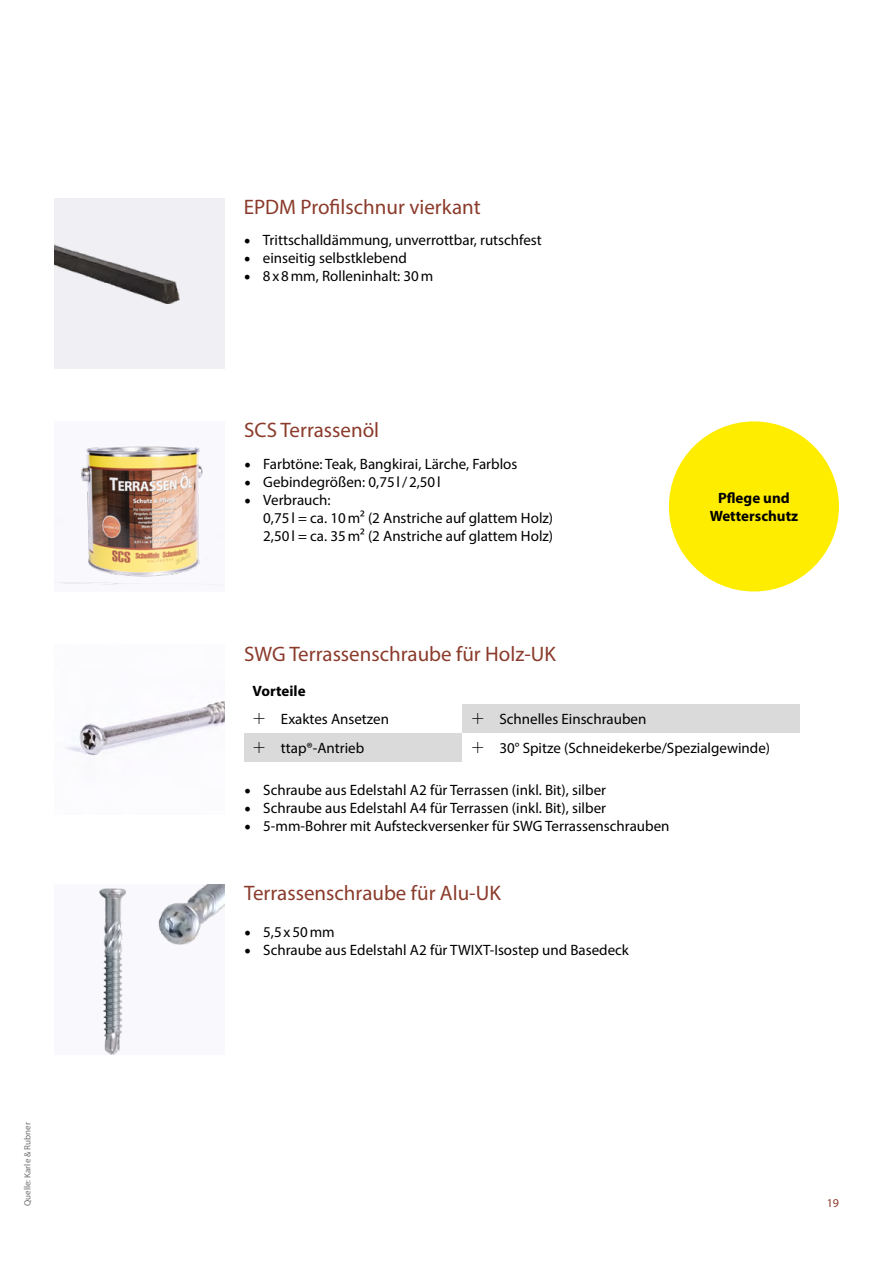
<style>
.page{position:relative;width:893px;height:1263px;background:#fff}
.page>*{position:absolute;margin:0;border:0;box-sizing:border-box;transform-origin:0 0}
.t1{font:21px "Myriad Pro";color:#8b3b2b}
.t2{font:15px/18px "Myriad Pro";color:#000}
.t3{font:700 15px/18px "Myriad Pro";color:#000;text-align:center}
.t4{font:12px "Myriad Pro";color:#8b3b2b}
.t5{font:9px "Myriad Pro";color:#706f6f}
.s1{font-family:"Minion Pro";font-size:18px}
</style>
<div class="page">
<div style="left:54px;top:198px;width:170px;height:170px;background:#f0f0f4"></div>
<img style="left:54px;top:244px;width:125px;height:60px">
<img style="left:54px;top:446px;width:170px;height:140px">
<div style="left:669px;top:421px;width:170px;height:170px;background:#ffed00;border-radius:50%"></div>
<div style="left:54px;top:884px;width:170px;height:170px;background:#f9f9fd"></div>
<img style="left:99px;top:888px;width:27px;height:166px">
<img style="left:158px;top:884px;width:66px;height:61px">
<div style="left:462px;top:704px;width:338px;height:29px;background:#dadada"></div>
<div style="left:244px;top:733px;width:218px;height:28px;background:#dadada"></div>
<img style="left:66px;top:701px;width:158px;height:55px">
<p class="t5" style="left:22px;top:1206px;width:85px;rotate:-90deg">Quelle: Karle &amp; Rubner</p>
<h1 class="t1" style="left:244px;top:194px;width:239px">EPDM Profilschnur vierkant</h1>
<p class="t2" style="left:244px;top:231px;width:300px"><span class="s1">•</span> Trittschalldämmung, unverrottbar, rutschfest</p>
<p class="t2" style="left:244px;top:249px;width:165px"><span class="s1">•</span> einseitig selbstklebend</p>
<p class="t2" style="left:244px;top:267px;width:191px"><span class="s1">•</span> 8x8mm, Rolleninhalt: 30m</p>
<h1 class="t1" style="left:244px;top:417px;width:137px">SCS Terrassenöl</h1>
<p class="t2" style="left:244px;top:454px;width:275px"><span class="s1">•</span> Farbtöne: Teak, Bangkirai, Lärche, Farblos</p>
<p class="t2" style="left:244px;top:472px;width:198px"><span class="s1">•</span> Gebindegrößen: 0,75l/2,50l</p>
<p class="t2" style="left:263px;top:490px;width:291px;text-indent:-19px"><span class="s1">•</span> Verbrauch:<br>0,75l = ca. 10m² (2 Anstriche auf glattem Holz)<br>2,50l = ca. 35m² (2 Anstriche auf glattem Holz)</p>
<p class="t3" style="left:710px;top:488px;width:90px">Pflege und<br>Wetterschutz</p>
<h1 class="t1" style="left:244px;top:641px;width:313px">SWG Terrassenschraube für Holz-UK</h1>
<p class="t3" style="left:253px;top:681px;width:55px">Vorteile</p>
<p class="t2" style="left:281px;top:710px;width:110px">Exaktes Ansetzen</p>
<p class="t2" style="left:499px;top:710px;width:148px">Schnelles Einschrauben</p>
<p class="t2" style="left:281px;top:738px;width:85px">ttap®-Antrieb</p>
<p class="t2" style="left:499px;top:738px;width:272px">30° Spitze (Schneidekerbe/Spezialgewinde)</p>
<p class="t2" style="left:244px;top:781px;width:363px"><span class="s1">•</span> Schraube aus Edelstahl A2 für Terrassen (inkl. Bit), silber</p>
<p class="t2" style="left:244px;top:799px;width:363px"><span class="s1">•</span> Schraube aus Edelstahl A4 für Terrassen (inkl. Bit), silber</p>
<p class="t2" style="left:244px;top:817px;width:427px"><span class="s1">•</span> 5-mm-Bohrer mit Aufsteckversenker für SWG Terrassenschrauben</p>
<h1 class="t1" style="left:244px;top:880px;width:258px">Terrassenschraube für Alu-UK</h1>
<p class="t2" style="left:244px;top:922px;width:92px"><span class="s1">•</span> 5,5x50mm</p>
<p class="t2" style="left:244px;top:940px;width:386px"><span class="s1">•</span> Schraube aus Edelstahl A2 für TWIXT-Isostep und Basedeck</p>
<p class="t4" style="left:827px;top:1195px;width:14px">19</p>
</div>
